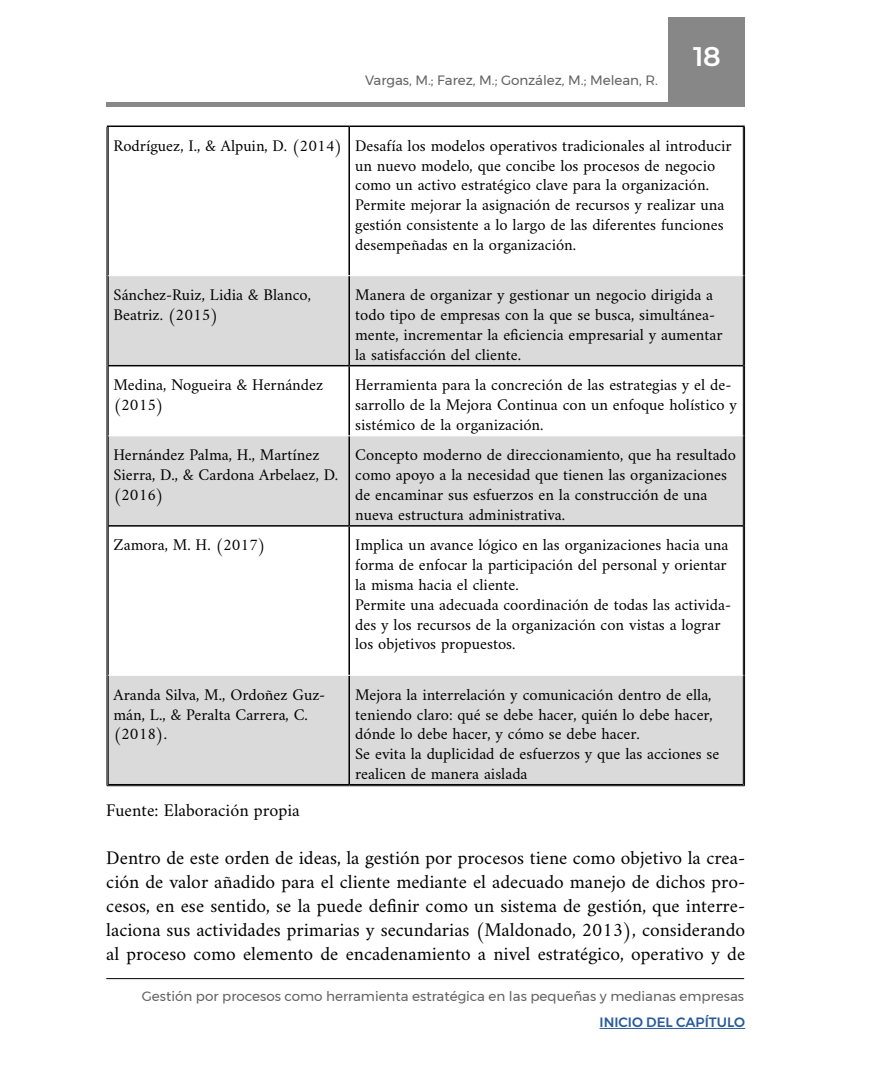
<style>
.page{position:relative;width:893px;height:1085px;background:#fff}
.page>*{position:absolute;margin:0;border:0;box-sizing:border-box;transform-origin:0 0}
.t1{font:600 27px "Montserrat Alternates";color:#fff}
.t2{font:19.5px/24px "Amiri";color:#000;text-align:justify}
.t3{font:18px "Amiri";color:#000}
.t4{font:16.5px/19.8px "Amiri";color:#000}
.t5{font:13.5px "Montserrat";color:#646363}
.t6{font:500 13.5px "Montserrat";color:#275b9b}
</style>
<div class="page">
<div style="left:669px;top:17px;width:76px;height:89px;background:#878787"></div>
<hr style="left:599px;top:1027px;width:146px;height:1px;background:#275b9b">
<hr style="left:106px;top:978px;width:638px;height:1px;background:#000">
<div style="left:106px;top:102px;width:638px;height:5px;background:#878787"></div>
<svg style="left:109px;top:276px;width:634px;height:508px;fill:#dadada"></svg>
<hr style="left:107px;top:125px;width:242px;height:2px;background:#000">
<hr style="left:349px;top:125px;width:396px;height:2px;background:#000">
<hr style="left:348px;top:127px;width:2px;height:148px;background:#000">
<hr style="left:348px;top:276px;width:2px;height:89px;background:#000">
<hr style="left:108px;top:365px;width:241px;height:1px;background:#000">
<hr style="left:349px;top:365px;width:394px;height:1px;background:#000">
<hr style="left:348px;top:366px;width:2px;height:69px;background:#000">
<hr style="left:348px;top:436px;width:2px;height:89px;background:#000">
<hr style="left:108px;top:525px;width:241px;height:1px;background:#000">
<hr style="left:349px;top:525px;width:394px;height:1px;background:#000">
<hr style="left:348px;top:526px;width:2px;height:149px;background:#000">
<hr style="left:348px;top:675px;width:2px;height:109px;background:#000">
<hr style="left:107px;top:127px;width:1px;height:149px;background:#000">
<hr style="left:108px;top:127px;width:1px;height:149px;background:#000">
<hr style="left:743px;top:127px;width:1px;height:149px;background:#000">
<hr style="left:744px;top:127px;width:1px;height:149px;background:#000">
<hr style="left:107px;top:276px;width:1px;height:89px;background:#000">
<hr style="left:108px;top:276px;width:1px;height:89px;background:#000">
<hr style="left:743px;top:276px;width:1px;height:89px;background:#000">
<hr style="left:744px;top:276px;width:1px;height:89px;background:#000">
<hr style="left:107px;top:365px;width:1px;height:71px;background:#000">
<hr style="left:108px;top:365px;width:1px;height:71px;background:#000">
<hr style="left:743px;top:365px;width:1px;height:71px;background:#000">
<hr style="left:744px;top:365px;width:1px;height:71px;background:#000">
<hr style="left:107px;top:436px;width:1px;height:90px;background:#000">
<hr style="left:108px;top:436px;width:1px;height:90px;background:#000">
<hr style="left:743px;top:436px;width:1px;height:90px;background:#000">
<hr style="left:744px;top:436px;width:1px;height:90px;background:#000">
<hr style="left:107px;top:526px;width:1px;height:149px;background:#000">
<hr style="left:108px;top:526px;width:1px;height:149px;background:#000">
<hr style="left:743px;top:526px;width:1px;height:149px;background:#000">
<hr style="left:744px;top:526px;width:1px;height:149px;background:#000">
<hr style="left:107px;top:675px;width:1px;height:110px;background:#000">
<hr style="left:108px;top:675px;width:1px;height:109px;background:#000">
<hr style="left:743px;top:675px;width:1px;height:109px;background:#000">
<hr style="left:744px;top:675px;width:1px;height:110px;background:#000">
<hr style="left:108px;top:784px;width:241px;height:1px;background:#000">
<hr style="left:107px;top:785px;width:242px;height:1px;background:#000">
<hr style="left:349px;top:784px;width:394px;height:1px;background:#000">
<hr style="left:349px;top:785px;width:396px;height:1px;background:#000">
<hr style="left:108px;top:275px;width:241px;height:1px;background:#fff">
<hr style="left:108px;top:435px;width:241px;height:1px;background:#fff">
<hr style="left:349px;top:435px;width:394px;height:1px;background:#fff">
<hr style="left:108px;top:675px;width:241px;height:1px;background:#fff">
<hr style="left:349px;top:675px;width:394px;height:1px;background:#fff">
<p class="t5" style="left:365px;top:69px;width:294px">Vargas, M.; Farez, M.; González, M.; Melean, R.</p>
<h1 class="t1" style="left:693px;top:37px;width:29px">18</h1>
<p class="t4" style="left:355px;top:135px;width:378px;text-indent:-242px">Rodríguez, I., &amp; Alpuin, D. (2014) Desafía los modelos operativos tradicionales al introducir un nuevo modelo, que concibe los procesos de negocio como un activo estratégico clave para la organización.<br>Permite mejorar la asignación de recursos y realizar una gestión consistente a lo largo de las diferentes funciones desempeñadas en la organización.</p>
<p class="t4" style="left:114px;top:284px;width:199px">Sánchez-Ruiz, Lidia &amp; Blanco,<br>Beatriz. (2015)</p>
<p class="t4" style="left:355px;top:284px;width:369px">Manera de organizar y gestionar un negocio dirigida a todo tipo de empresas con la que se busca, simultánea&shy;mente, incrementar la eficiencia empresarial y aumentar la satisfacción del cliente.</p>
<p class="t4" style="left:114px;top:374px;width:211px">Medina, Nogueira &amp; Hernández (2015)</p>
<p class="t4" style="left:355px;top:374px;width:383px">Herramienta para la concreción de las estrategias y el de&shy;sarrollo de la Mejora Continua con un enfoque holístico y sistémico de la organización.</p>
<p class="t4" style="left:114px;top:444px;width:226px">Hernández Palma, H., Martínez<br>Sierra, D., &amp; Cardona Arbelaez, D. (2016)</p>
<p class="t4" style="left:355px;top:444px;width:382px">Concepto moderno de direccionamiento, que ha resultado como apoyo a la necesidad que tienen las organizaciones de encaminar sus esfuerzos en la construcción de una nueva estructura administrativa.</p>
<p class="t4" style="left:114px;top:534px;width:154px">Zamora, M. H. (2017)</p>
<p class="t4" style="left:355px;top:534px;width:377px">Implica un avance lógico en las organizaciones hacia una forma de enfocar la participación del personal y orientar la misma hacia el cliente.<br>Permite una adecuada coordinación de todas las activida&shy;des y los recursos de la organización con vistas a lograr los objetivos propuestos.</p>
<p class="t4" style="left:114px;top:684px;width:213px">Aranda Silva, M., Ordoñez Guz&shy;mán, L., &amp; Peralta Carrera, C. (2018).</p>
<p class="t4" style="left:355px;top:684px;width:366px">Mejora la interrelación y comunicación dentro de ella, teniendo claro: qué se debe hacer, quién lo debe hacer, dónde lo debe hacer, y cómo se debe hacer.<br>Se evita la duplicidad de esfuerzos y que las acciones se realicen de manera aislada</p>
<p class="t3" style="left:106px;top:799px;width:195px">Fuente: Elaboración propia</p>
<p class="t2" style="left:106px;top:845px;width:640px">Dentro de este orden de ideas, la gestión por procesos tiene como objetivo la crea&shy;ción de valor añadido para el cliente mediante el adecuado manejo de dichos pro&shy;cesos, en ese sentido, se la puede definir como un sistema de gestión, que interre&shy;laciona sus actividades primarias y secundarias (Maldonado, 2013), considerando al proceso como elemento de encadenamiento a nivel estratégico, operativo y de</p>
<p class="t5" style="left:142px;top:985px;width:604px">Gestión por procesos como herramienta estratégica en las pequeñas y medianas empresas</p>
<p class="t6" style="left:599px;top:1011px;width:147px">INICIO DEL CAPÍTULO</p>
</div>
